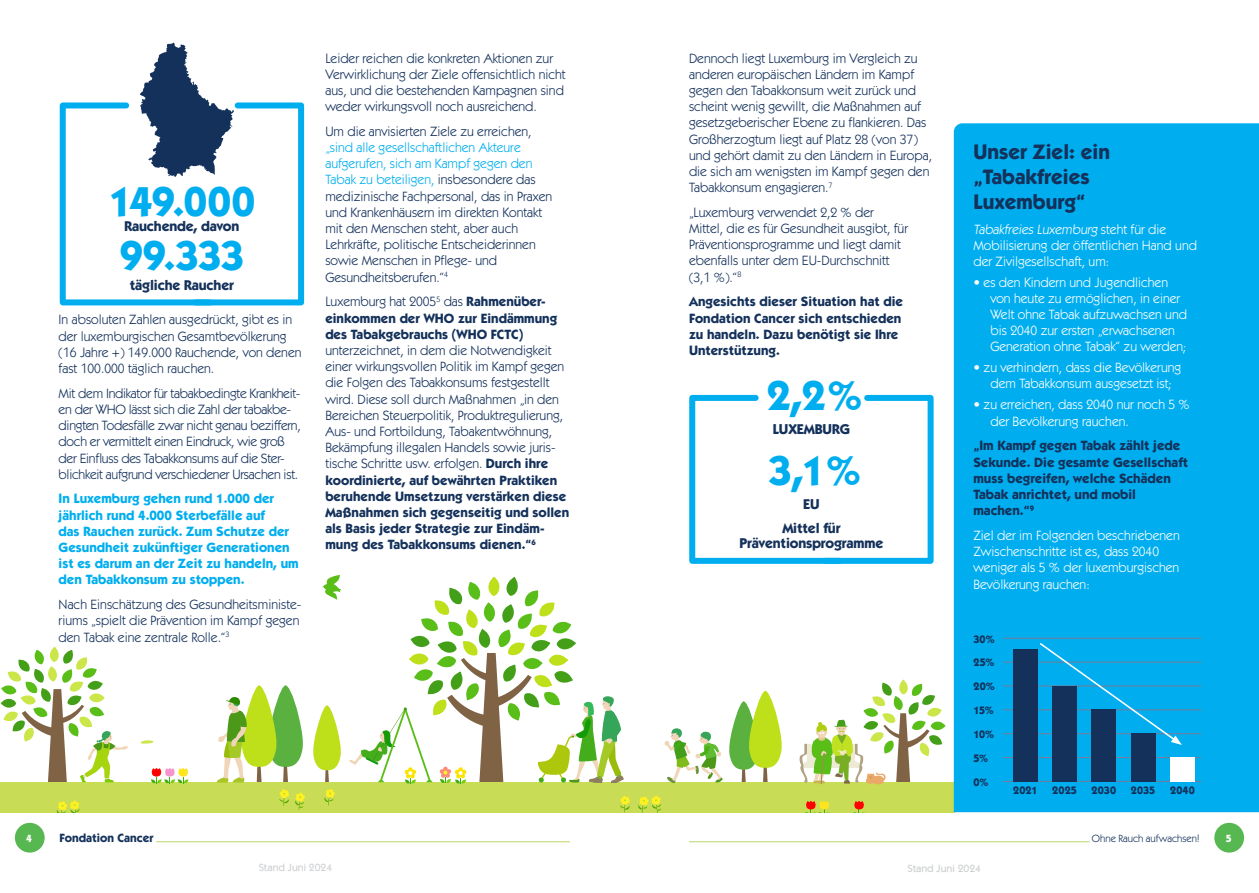
<style>
.page{position:relative;width:1259px;height:893px;background:#fff}
.page>*{position:absolute;margin:0;border:0;box-sizing:border-box;transform-origin:0 0}
.t1{font:700 42px "ITC Kabel Std";letter-spacing:-.015em;color:#00aeef}
.t2{font:700 21px/25.2px "ITC Kabel Std";color:#14315b}
.t3{font:700 14.25px/15px "ITC Kabel Std";letter-spacing:-.01em;color:#14315b;text-align:center}
.texte_book{font:13.5px/16.2px "ITC Kabel Std";color:#14315b}
.texte_book-2{font:13.5px/16.2px "ITC Kabel Std";color:#fff}
.texte_book-3{font:13.5px/16.2px "ITC Kabel Std";letter-spacing:-.02em;color:#14315b}
.texte_bold_rouge{font:700 13.5px/16.2px "ITC Kabel Std";color:#00aeef}
.texte_bold_rouge-2{font:700 13.5px/16.2px "ITC Kabel Std";color:#14315b}
.texte_book-4{font:700 13.5px/16.2px "ITC Kabel Std";color:#14315b}
.t4{font:700 12px "ITC Kabel Std";color:#14315b}
.t5{font:700 10.95px "ITC Kabel Std";letter-spacing:.01em;color:#14315b}
.t6{font:10.5px "ITC Kabel Std";letter-spacing:.005em;color:#14315b}
.t7{font:500 10.5px "ITC Kabel Std";color:#cfd1d3}
.t8{font:500 10.5px "ITC Kabel Std";color:#cdcfd1}
.t9{font:700 10.5px "ITC Kabel Std";color:#fff}
.s1{color:#00aeef}
.s2{font-weight:700}
</style>
<div class="page">
<div style="left:15px;top:823px;width:30px;height:30px;background:#57b851;border-radius:50%"></div>
<div style="left:1214px;top:823px;width:30px;height:30px;background:#57b851;border-radius:50%"></div>
<hr style="left:156px;top:841px;width:414px;height:1px;background:#bbd766">
<hr style="left:689px;top:841px;width:400px;height:1px;background:#bbd766">
<svg style="left:729px;top:691px;width:53px;height:91px"></svg>
<div style="left:0;top:782px;width:955px;height:30px;background:#c8dc56"></div>
<svg style="left:141px;top:740px;width:12px;height:4px"></svg>
<svg style="left:1px;top:646px;width:127px;height:137px"></svg>
<svg style="left:151px;top:768px;width:37px;height:16px"></svg>
<svg style="left:805px;top:801px;width:24px;height:12px"></svg>
<svg style="left:853px;top:801px;width:11px;height:12px"></svg>
<svg style="left:620px;top:796px;width:10px;height:16px"></svg>
<svg style="left:638px;top:795px;width:23px;height:17px"></svg>
<svg style="left:56px;top:800px;width:24px;height:12px"></svg>
<svg style="left:313px;top:705px;width:28px;height:100px"></svg>
<svg style="left:217px;top:685px;width:88px;height:125px"></svg>
<svg style="left:664px;top:728px;width:58px;height:55px"></svg>
<svg style="left:799px;top:679px;width:146px;height:105px"></svg>
<svg style="left:349px;top:577px;width:275px;height:207px"></svg>
<svg style="left:322px;top:575px;width:19px;height:25px"></svg>
<div style="left:954px;top:123px;width:305px;height:689px;background:#00aeef"></div>
<svg style="left:59px;top:43px;width:246px;height:263px"></svg>
<hr style="left:1003px;top:781px;width:198px;height:1px;background:#787a96">
<hr style="left:1003px;top:757px;width:198px;height:1px;background:#787a96">
<hr style="left:1003px;top:733px;width:198px;height:1px;background:#787a96">
<hr style="left:1003px;top:710px;width:198px;height:1px;background:#787a96">
<hr style="left:1003px;top:686px;width:198px;height:1px;background:#787a96">
<hr style="left:1003px;top:662px;width:198px;height:1px;background:#787a96">
<hr style="left:1003px;top:638px;width:198px;height:1px;background:#787a96">
<div style="left:1013px;top:649px;width:24px;height:133px;background:#14315b"></div>
<div style="left:1052px;top:686px;width:24px;height:96px;background:#14315b"></div>
<div style="left:1091px;top:710px;width:25px;height:72px;background:#14315b"></div>
<div style="left:1131px;top:733px;width:24px;height:49px;background:#14315b"></div>
<div style="left:1170px;top:758px;width:24px;height:24px;background:#fff"></div>
<svg style="left:1038px;top:641px;width:144px;height:104px"></svg>
<svg style="left:689px;top:394px;width:245px;height:170px"></svg>
<p class="t1" style="left:109px;top:176px;width:148px">149.000</p>
<p class="t3" style="left:124px;top:219px;width:117px">Rauchende, davon</p>
<p class="t1" style="left:120px;top:230px;width:126px">99.333</p>
<p class="t3" style="left:130px;top:277px;width:105px">tägliche Raucher</p>
<p class="texte_book" style="left:59px;top:312px;width:244px">In absoluten Zahlen ausgedrückt, gibt es in der luxemburgischen Gesamtbevölkerung (16 Jahre +) 149.000 Rauchende, von denen fast 100.000 täglich rauchen.</p>
<p class="texte_book-3" style="left:59px;top:385px;width:243px">Mit dem Indikator für tabakbedingte Krankheit&shy;en der WHO lässt sich die Zahl der tabakbe-</p>
<p class="texte_book-3" style="left:59px;top:417px;width:244px">dingten Todesfälle zwar nicht genau beziffern, doch er vermittelt einen Eindruck, wie groß der Einfluss des Tabakkonsums auf die Ster&shy;blichkeit aufgrund verschiedener Ursachen ist.</p>
<p class="texte_bold_rouge" style="left:59px;top:491px;width:242px">In Luxemburg gehen rund 1.000 der jährlich rund 4.000 Sterbefälle auf<br>das Rauchen zurück. Zum Schutze der Gesundheit zukünftiger Generationen ist es darum an der Zeit zu handeln, um den Tabakkonsum zu stoppen.</p>
<p class="texte_book" style="left:59px;top:596px;width:244px">Nach Einschätzung des Gesundheitsministe&shy;riums „spielt die Prävention im Kampf gegen den Tabak eine zentrale Rolle.“<sup>3</sup></p>
<p class="texte_book" style="left:325px;top:50px;width:242px">Leider reichen die konkreten Aktionen zur Verwirklichung der Ziele offensichtlich nicht aus, und die bestehenden Kampagnen sind weder wirkungsvoll noch ausreichend.</p>
<p class="texte_book" style="left:325px;top:123px;width:228px">Um die anvisierten Ziele zu erreichen, <span class="s1">„sind alle gesellschaftlichen Akteure aufgerufen, sich am Kampf gegen den Tabak zu beteiligen,</span> insbesondere das medizinische Fachpersonal, das in Praxen und Krankenhäusern im direkten Kontakt mit den Menschen steht, aber auch Lehrkräfte, politische Entscheiderinnen sowie Menschen in Pflege- und Gesundheitsberufen.“<sup>4</sup></p>
<p class="texte_book" style="left:325px;top:294px;width:222px">Luxemburg hat 2005<sup>5</sup> das <span class="s2">Rahmenüber-</span></p>
<p class="texte_book" style="left:325px;top:310px;width:245px"><span class="s2">einkommen der WHO zur Eindämmung des Tabakgebrauchs (WHO FCTC) </span>unterzeichnet, in dem die Notwendigkeit einer wirkungsvollen Politik im Kampf gegen die Folgen des Tabakkonsums festgestellt wird. Diese soll durch Maßnahmen „in den Bereichen Steuerpolitik, Produktregulierung, Aus- und Fortbildung, Tabakentwöhnung, Bekämpfung illegalen Handels sowie juris&shy;tische Schritte usw. erfolgen. <span class="s2">Durch ihre koordinierte, auf bewährten Praktiken beruhende Umsetzung verstärken diese Maßnahmen sich gegenseitig und sollen als Basis jeder Strategie zur Eindäm&shy;mung des Tabakkonsums dienen.“</span><sup>6</sup></p>
<p class="texte_book" style="left:689px;top:50px;width:244px">Dennoch liegt Luxemburg im Vergleich zu anderen europäischen Ländern im Kampf gegen den Tabakkonsum weit zurück und scheint wenig gewillt, die Maßnahmen auf gesetzgeberischer Ebene zu flankieren. Das Großherzogtum liegt auf Platz 28 (von 37) und gehört damit zu den Ländern in Europa, die sich am wenigsten im Kampf gegen den Tabakkonsum engagieren.<sup>7</sup></p>
<p class="texte_book" style="left:689px;top:204px;width:221px">„Luxemburg verwendet 2,2 % der<br>Mittel, die es für Gesundheit ausgibt, für<br>Präventionsprogramme und liegt damit ebenfalls unter dem EU-Durchschnitt (3,1 %).“<sup>8</sup></p>
<p class="texte_book-4" style="left:689px;top:293px;width:215px">Angesichts dieser Situation hat die<br>Fondation Cancer sich entschieden zu handeln. Dazu benötigt sie Ihre<br>Unterstützung.</p>
<p class="t1" style="left:767px;top:371px;width:100px">2,2 %</p>
<p class="t1" style="left:768px;top:445px;width:97px">3,1 %</p>
<p class="t3" style="left:773px;top:422px;width:79px">LUXEMBURG</p>
<p class="t3" style="left:803px;top:497px;width:18px">EU</p>
<p class="t3" style="left:739px;top:521px;width:145px">Mittel für<br>Präventionsprogramme</p>
<p class="t2" style="left:973px;top:139px;width:138px">Unser Ziel: ein „Tabakfreies<br>Luxemburg“</p>
<p class="texte_book-2" style="left:973px;top:221px;width:225px">Tabakfreies Luxemburg s te h t fü r d i e<br>Mobilisierung der öffentlichen Hand und der Zivilgesellschaft, um:</p>
<p class="texte_book-2" style="left:990px;top:274px;width:198px;text-indent:-17px">• es den Kindern und Jugendlichen von heute zu ermöglichen, in einer Welt ohne Tabak aufzuwachsen und bis 2040 zur ersten „erwachsenen Generation ohne Tabak“ zu werden;</p>
<p class="texte_book-2" style="left:973px;top:359px;width:209px;text-align:center">• zu verhindern, dass die Bevölkerung dem Tabakkonsum ausgesetzt ist;</p>
<p class="texte_book-2" style="left:990px;top:395px;width:201px;line-height:17.1px;text-indent:-17px">• zu erreichen, dass 2040 nur noch 5 % der Bevölkerung rauchen.</p>
<p class="texte_bold_rouge-2" style="left:973px;top:438px;width:216px">„Im Kampf gegen Tabak zählt jede<br>Sekunde. Die gesamte Gesellschaft muss begreifen, welche Schäden<br>Tabak anrichtet, und mobil machen.“<sup>9</sup></p>
<p class="texte_book-2" style="left:973px;top:527px;width:208px">Ziel der im Folgenden beschriebenen<br>Zwischenschritte ist es, dass 2040 weniger als 5 % der luxemburgischen<br>Bevölkerung rauchen:</p>
<p class="t5" style="left:973px;top:632px;width:23px">30%</p>
<p class="t5" style="left:973px;top:656px;width:23px">25%</p>
<p class="t5" style="left:973px;top:680px;width:24px">20%</p>
<p class="t5" style="left:973px;top:704px;width:23px">15%</p>
<p class="t5" style="left:973px;top:728px;width:23px">10%</p>
<p class="t5" style="left:973px;top:752px;width:17px">5%</p>
<p class="t5" style="left:973px;top:775px;width:17px">0%</p>
<p class="t5" style="left:1013px;top:783px;width:26px">2021</p>
<p class="t5" style="left:1052px;top:783px;width:26px">2025</p>
<p class="t5" style="left:1091px;top:783px;width:26px">2030</p>
<p class="t5" style="left:1131px;top:783px;width:26px">2035</p>
<p class="t5" style="left:1170px;top:783px;width:26px">2040</p>
<p class="t9" style="left:26px;top:831px;width:7px">4</p>
<p class="t4" style="left:60px;top:831px;width:96px">Fondation Cancer</p>
<p class="t6" style="left:1091px;top:832px;width:109px">Ohne Rauch aufwachsen!</p>
<p class="t9" style="left:1225px;top:831px;width:7px">5</p>
<p class="t7" style="left:259px;top:861px;width:75px">Stand Juni 2024</p>
<p class="t8" style="left:907px;top:862px;width:75px">Stand Juni 2024</p>
</div>
